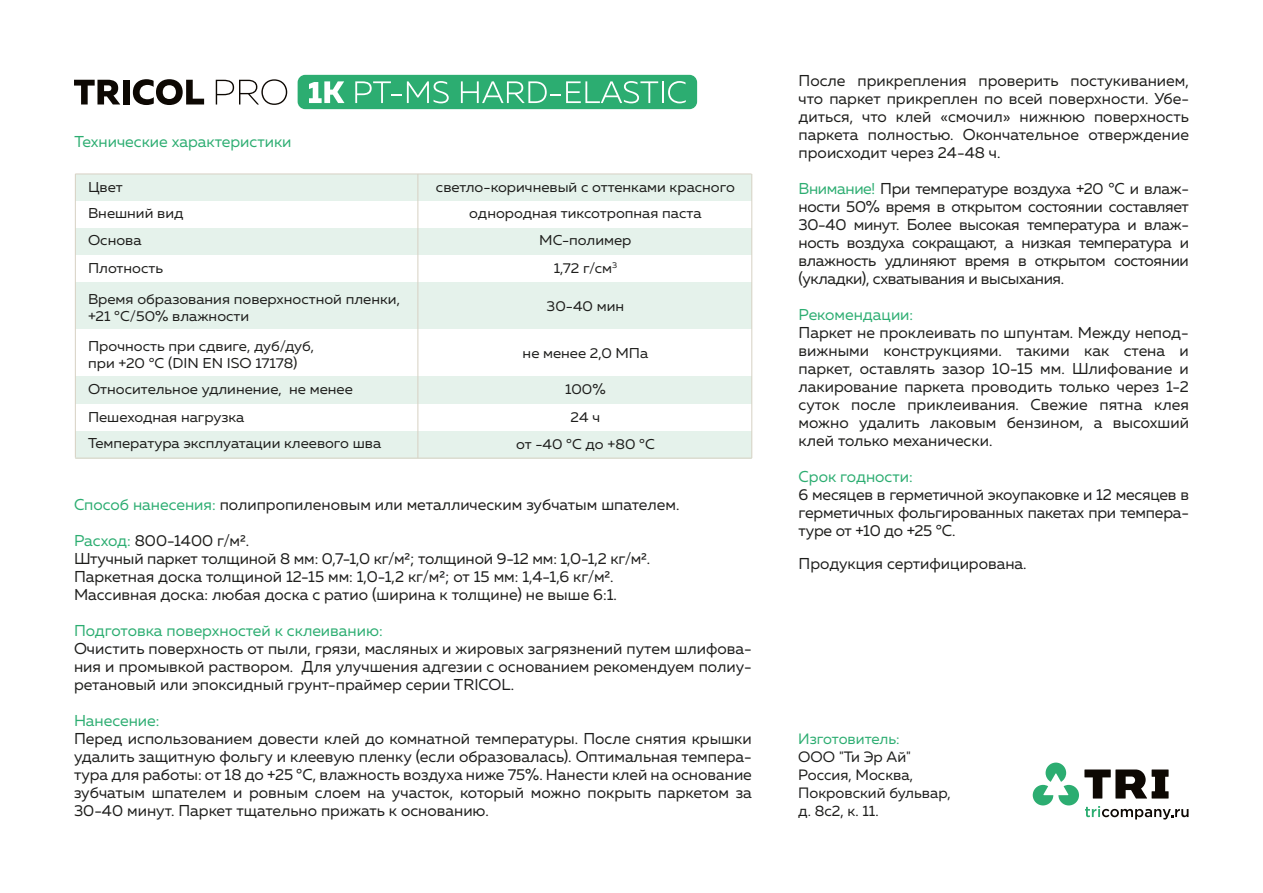
<style>
.page{position:relative;width:1263px;height:893px;background:#fff}
.page>*{position:absolute;margin:0;border:0;box-sizing:border-box;transform-origin:0 0}
.t1{font:15.75px/18px "Muller";color:#1d1d1b;text-align:justify}
.t2{font:15.75px "Muller";color:#2cad71}
.t3{font:15px/18px "Muller";color:#1d1d1b}
.t4{font:15px "Muller";color:#2cad71}
.t5{font:14.25px/27.6px "Muller";color:#1d1d1b;text-align:center;scale:1.04 1}
.s1{color:#2cad71}
</style>
<div class="page">
<svg style="left:1033px;top:763px;width:155px;height:56px"></svg>
<svg style="left:74px;top:80px;width:46px;height:24px"></svg>
<div style="left:123px;top:80px;width:6px;height:24px;background:#0d0803"></div>
<svg style="left:133px;top:79px;width:71px;height:26px"></svg>
<svg style="left:216px;top:79px;width:71px;height:26px"></svg>
<div style="left:298px;top:75px;width:399px;height:34px;background:#2cad71;border-radius:8px"></div>
<svg style="left:309px;top:81px;width:35px;height:22px"></svg>
<svg style="left:355px;top:81px;width:94px;height:22px"></svg>
<svg style="left:461px;top:81px;width:225px;height:22px"></svg>
<div style="left:75px;top:174px;width:677px;height:27px;background:#e5f2eb"></div>
<div style="left:75px;top:228px;width:677px;height:27px;background:#e5f2eb"></div>
<div style="left:75px;top:283px;width:677px;height:47px;background:#e5f2eb"></div>
<div style="left:75px;top:377px;width:677px;height:27px;background:#e5f2eb"></div>
<div style="left:75px;top:431px;width:677px;height:27px;background:#e5f2eb"></div>
<hr style="left:75px;top:174px;width:676px;height:1px;background:#d7d1c3">
<hr style="left:75px;top:458px;width:677px;height:1px;background:#d7d1c3">
<hr style="left:418px;top:174px;width:1px;height:284px;background:#d7d1c3">
<hr style="left:751px;top:174px;width:1px;height:284px;background:#d7d1c3">
<hr style="left:75px;top:174px;width:1px;height:284px;background:#d7d1c3">
<p class="t2" style="left:75px;top:132px;width:218px">Технические характеристики</p>
<p class="t5" style="left:88px;top:173px;width:35px">Цвет</p>
<p class="t5" style="left:436px;top:173px;width:289px;line-height:26.1px">светло-коричневый с оттенками красного однородная тиксотропная паста</p>
<p class="t5" style="left:539px;top:226px;width:90px">МС-полимер<br>1,72 г/см<sup>3</sup></p>
<p class="t5" style="left:547px;top:292px;width:76px">30-40 мин</p>
<p class="t5" style="left:88px;top:199px;width:93px;text-align:left">Внешний вид<br>Основа<br>Плотность</p>
<p class="t5" style="left:88px;top:290px;width:301px;line-height:17.1px;text-align:left">Время образования поверхностной пленки, +21 °С/50% влажности</p>
<p class="t5" style="left:88px;top:337px;width:219px;line-height:17.1px;text-align:left">Прочность при сдвиге, дуб/дуб, при +20 °С (DIN EN ISO 17178)</p>
<p class="t5" style="left:523px;top:339px;width:122px">не менее 2,0 МПа</p>
<p class="t5" style="left:88px;top:375px;width:256px">Относительное удлинение, не менее</p>
<p class="t5" style="left:565px;top:375px;width:41px">100%</p>
<p class="t5" style="left:88px;top:403px;width:152px">Пешеходная нагрузка</p>
<p class="t5" style="left:88px;top:429px;width:283px">Температура эксплуатации клеевого шва</p>
<p class="t5" style="left:516px;top:404px;width:135px;line-height:26.2px">24 ч<br>от -40 °С до +80 °С</p>
<p class="t1" style="left:74px;top:495px;width:607px"><span class="s1">Способ нанесения:</span> полипропиленовым или металлическим зубчатым шпателем.</p>
<p class="t1" style="left:74px;top:531px;width:578px;text-align:left"><span class="s1">Расход:</span> 800-1400 г/м2.<br>Штучный паркет толщиной 8 мм: 0,7-1,0 кг/м2; толщиной 9-12 мм: 1,0-1,2 кг/м2.<br>Паркетная доска толщиной 12-15 мм: 1,0-1,2 кг/м2; от 15 мм: 1,4-1,6 кг/м2.<br>Массивная доска: любая доска с ратио (ширина к толщине) не выше 6:1.</p>
<p class="t2" style="left:74px;top:621px;width:310px">Подготовка поверхностей к склеиванию:</p>
<p class="t1" style="left:74px;top:639px;width:679px">Очистить поверхность от пыли, грязи, масляных и жировых загрязнений путем шлифова&shy;ния и промывкой раствором. Для улучшения адгезии с основанием рекомендуем полиу&shy;ретановый или эпоксидный грунт-праймер серии TRICOL.</p>
<p class="t2" style="left:74px;top:711px;width:87px">Нанесение:</p>
<p class="t1" style="left:74px;top:729px;width:679px">Перед использованием довести клей до комнатной температуры. После снятия крышки удалить защитную фольгу и клеевую пленку (если образовалась). Оптимальная темпера&shy;тура для работы: от 18 до +25 °С, влажность воздуха ниже 75%. Нанести клей на основание зубчатым шпателем и ровным слоем на участок, который можно покрыть паркетом за 30-40 минут. Паркет тщательно прижать к основанию.</p>
<p class="t1" style="left:799px;top:71px;width:392px">После прикрепления проверить постукиванием, что паркет прикреплен по всей поверхности. Убе&shy;диться, что клей «смочил» нижнюю поверхность паркета полностью. Окончательное отверждение происходит через 24-48 ч.</p>
<p class="t1" style="left:799px;top:179px;width:392px"><span class="s1">Внимание!</span> При температуре воздуха +20 °С и влаж&shy;ности 50% время в открытом состоянии составляет 30-40 минут. Более высокая температура и влаж&shy;ность воздуха сокращают, а низкая температура и влажность удлиняют время в открытом состоянии (укладки), схватывания и высыхания.</p>
<p class="t2" style="left:799px;top:305px;width:116px">Рекомендации:</p>
<p class="t1" style="left:799px;top:323px;width:392px">Паркет не проклеивать по шпунтам. Между непод&shy;вижными конструкциями. такими как стена и паркет, оставлять зазор 10-15 мм. Шлифование и лакирование паркета проводить только через 1-2 суток после приклеивания. Свежие пятна клея можно удалить лаковым бензином, а высохший клей только механически.</p>
<p class="t2" style="left:799px;top:467px;width:116px">Срок годности:</p>
<p class="t1" style="left:799px;top:485px;width:392px">6 месяцев в герметичной экоупаковке и 12 месяцев в герметичных фольгированных пакетах при темпера&shy;туре от +10 до +25 °С.</p>
<p class="t1" style="left:799px;top:554px;width:229px">Продукция сертифицирована.</p>
<p class="t4" style="left:798px;top:730px;width:103px">Изготовитель:</p>
<p class="t3" style="left:798px;top:748px;width:154px">ООО "Ти Эр Ай"<br>Россия, Москва,<br>Покровский бульвар, д. 8с2, к. 11.</p>
</div>
